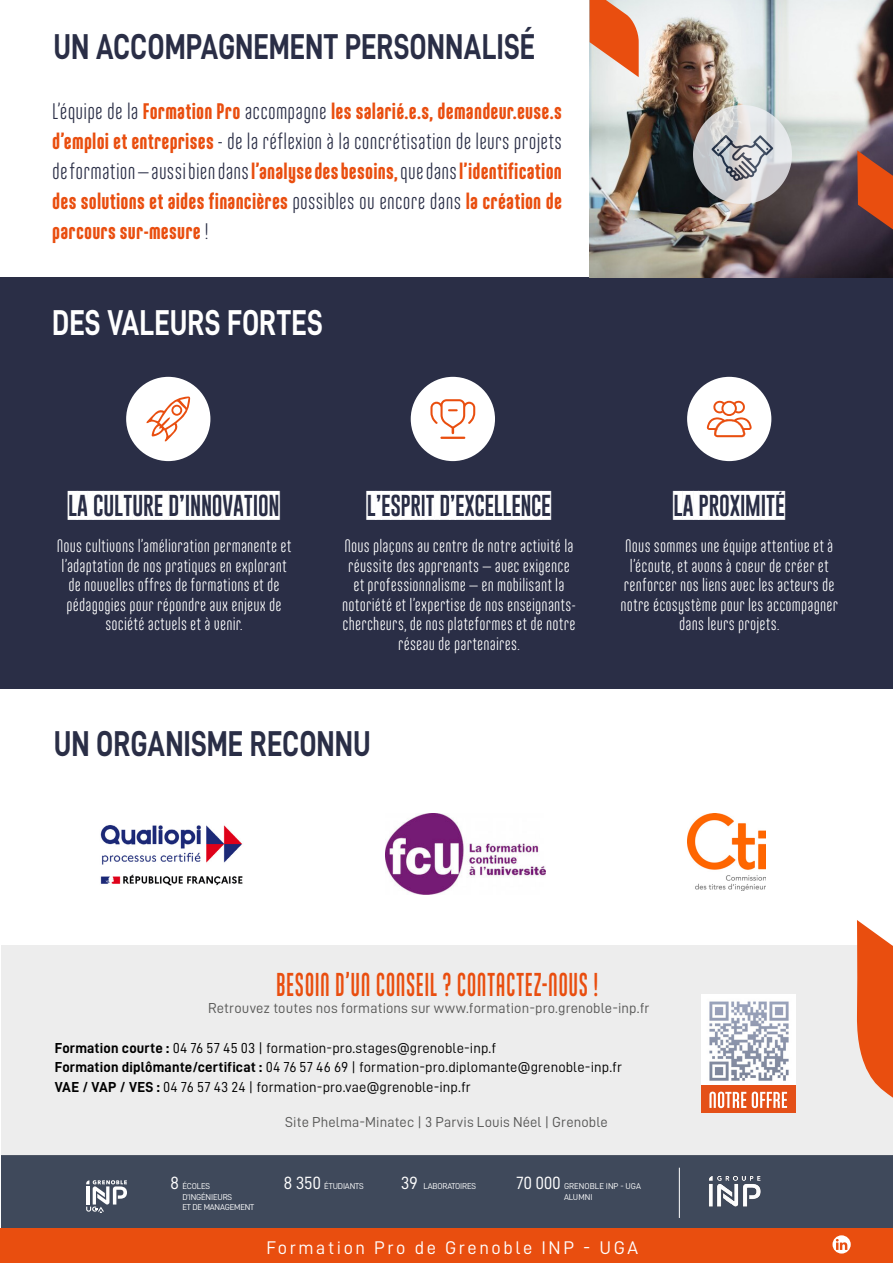
<style>
.page{position:relative;width:893px;height:1263px;background:#fff}
.page>*{position:absolute;margin:0;border:0;box-sizing:border-box;transform-origin:0 0}
.t1{font:36px "D DIN Bold";color:#2a2e46;scale:.8 1}
.t2{font:36px "D DIN Bold";color:#fff;scale:.8 1}
.t3{font:700 33px "Ando";letter-spacing:.02em;color:#e94e0f;scale:.8 1}
.t4{font:28.5px "Gobold Blocky";letter-spacing:-.03em;color:#fff}
.t5{font:900 22.5px/30px "Ando";letter-spacing:.01em;color:#e94e0f;text-align:justify}
.t6{font:18.45px "D DIN";letter-spacing:.14em;color:#fff}
.t7{font:18px/19.5px "Ando";letter-spacing:.015em;color:#fff;text-align:center}
.t8{font:14.55px/19.5px "D DIN";letter-spacing:.01em;color:#000}
.t9{font:14.55px "D DIN";letter-spacing:.01em;color:#575756}
.t10{font:8.55px/10.2px "D DIN";letter-spacing:-.02em;color:#fff}
.t11{font:8.55px/10.2px "D DIN";color:#fff;text-align:center}
.s1{font-weight:400;color:#2a2e46}
.s2{font-family:"D DIN Bold"}
.s3{font-size:17.7px}
</style>
<div class="page">
<hr style="left:0;top:910px;width:1px;height:319px;background:#9d9d9c">
<div style="left:1px;top:1156px;width:892px;height:107px;background:#3f495b"></div>
<div style="left:0;top:1228px;width:893px;height:35px;background:#e94e0f"></div>
<hr style="left:679px;top:1168px;width:1px;height:50px;background:#fff">
<svg style="left:86px;top:1180px;width:41px;height:33px"></svg>
<div style="left:1px;top:945px;width:892px;height:211px;background:#ededed"></div>
<img style="left:709px;top:1176px;width:52px;height:31px">
<svg style="left:832px;top:1235px;width:19px;height:18px"></svg>
<div style="left:0;top:277px;width:893px;height:411px;background:#2a2e46"></div>
<img style="left:100px;top:825px;width:143px;height:61px">
<img style="left:688px;top:814px;width:77px;height:76px">
<img style="left:386px;top:814px;width:159px;height:81px">
<div style="left:702px;top:994px;width:94px;height:114px;background:#fff"></div>
<img style="left:709px;top:1001px;width:80px;height:80px">
<div style="left:702px;top:1085px;width:94px;height:28px;background:#e45018"></div>
<svg style="left:709px;top:1091px;width:78px;height:17px"></svg>
<div style="left:126px;top:377px;width:84px;height:84px;background:#fff;border-radius:50%"></div>
<svg style="left:146px;top:396px;width:44px;height:45px"></svg>
<div style="left:411px;top:377px;width:84px;height:84px;background:#fff;border-radius:50%"></div>
<hr style="left:440px;top:437px;width:25px;height:2px;background:#e94e0f">
<svg style="left:430px;top:399px;width:45px;height:35px"></svg>
<div style="left:687px;top:377px;width:84px;height:84px;background:#fff;border-radius:50%"></div>
<svg style="left:707px;top:401px;width:45px;height:36px"></svg>
<svg style="left:857px;top:920px;width:36px;height:178px"></svg>
<img style="left:590px;top:0;width:303px;height:277px">
<img style="left:688px;top:101px;width:110px;height:107px">
<svg style="left:590px;top:0;width:49px;height:77px;background:#e78359"></svg>
<svg style="left:857px;top:150px;width:36px;height:126px;background:#7f3827"></svg>
<h1 class="t1" style="left:54px;top:26px;width:604px">UN ACCOMPAGNEMENT PERSONNALISÉ</h1>
<p class="t5" style="left:52px;top:96px;width:511px"><span class="s1">L’équipe de la</span> Formation Pro <span class="s1">accompagne</span> les salarié.e.s, demandeur.euse.s d’emploi et entreprises <span class="s1">- de la réflexion à la concrétisation de leurs projets de formation – aussi bien dans</span>l’analyse des besoins,<span class="s1">que dans</span>l’identification des solutions et aides financières <span class="s1">possibles ou encore dans</span> la création de parcours sur-mesure <span class="s1">!</span></p>
<h1 class="t2" style="left:52px;top:302px;width:340px">DES VALEURS FORTES</h1>
<h3 class="t4" style="left:68px;top:487px;width:214px">LA CULTURE D’INNOVATION</h3>
<p class="t7" style="left:57px;top:537px;width:236px">Nous cultivons l’amélioration permanente et l’adaptation de nos pratiques en explorant de nouvelles offres de formations et de pédagogies pour répondre aux enjeux de société actuels et à venir.</p>
<h3 class="t4" style="left:367px;top:487px;width:186px">L’ESPRIT D’EXCELLENCE</h3>
<p class="t7" style="left:342px;top:537px;width:235px">Nous plaçons au centre de notre activité la réussite des apprenants – avec exigence et professionnalisme – en mobilisant la notoriété et l’expertise de nos enseignants&shy;chercheurs, de nos plateformes et de notre réseau de partenaires.</p>
<h1 class="t1" style="left:54px;top:724px;width:398px">UN ORGANISME RECONNU</h1>
<h3 class="t4" style="left:673px;top:487px;width:113px">LA PROXIMITÉ</h3>
<p class="t7" style="left:620px;top:537px;width:219px">Nous sommes une équipe attentive et à l’écoute, et avons à coeur de créer et renforcer nos liens avec les acteurs de notre écosystème pour les accompagner dans leurs projets.</p>
<h2 class="t3" style="left:276px;top:968px;width:404px">BESOIN D’UN CONSEIL ? CONTACTEZ-NOUS !</h2>
<p class="t9" style="left:208px;top:1000px;width:443px">Retrouvez toutes nos formations sur www.formation-pro.grenoble-inp.fr</p>
<p class="t8" style="left:55px;top:1038px;width:569px"><span class="s2">Formation courte :</span> 04 76 57 45 03 | formation-pro.stages@grenoble-inp.f<br><span class="s2">Formation diplômante/certificat :</span> 04 76 57 46 69 | formation-pro.diplomante@grenoble-inp.fr<br><span class="s2">VAE / VAP / VES :</span> 04 76 57 43 24 | formation-pro.vae@grenoble-inp.fr</p>
<p class="t9" style="left:285px;top:1114px;width:324px">Site Phelma-Minatec | 3 Parvis Louis Néel | Grenoble</p>
<p class="t10" style="left:182px;top:1181px;width:74px;text-indent:-12px"><span class="s3">8</span> ÉCOLES<br>D’INGÉNIEURS<br>ET DE MANAGEMENT</p>
<p class="t10" style="left:284px;top:1181px;width:82px"><span class="s3">8 350</span> ÉTUDIANTS</p>
<p class="t6" style="left:266px;top:1238px;width:373px">Formation Pro de Grenoble INP - UGA</p>
<p class="t10" style="left:401px;top:1181px;width:77px"><span class="s3">39</span> LABORATOIRES</p>
<p class="t11" style="left:516px;top:1181px;width:126px"><span class="s3">70 000</span> GRENOBLE INP - UGA<br>ALUMNI</p>
</div>
